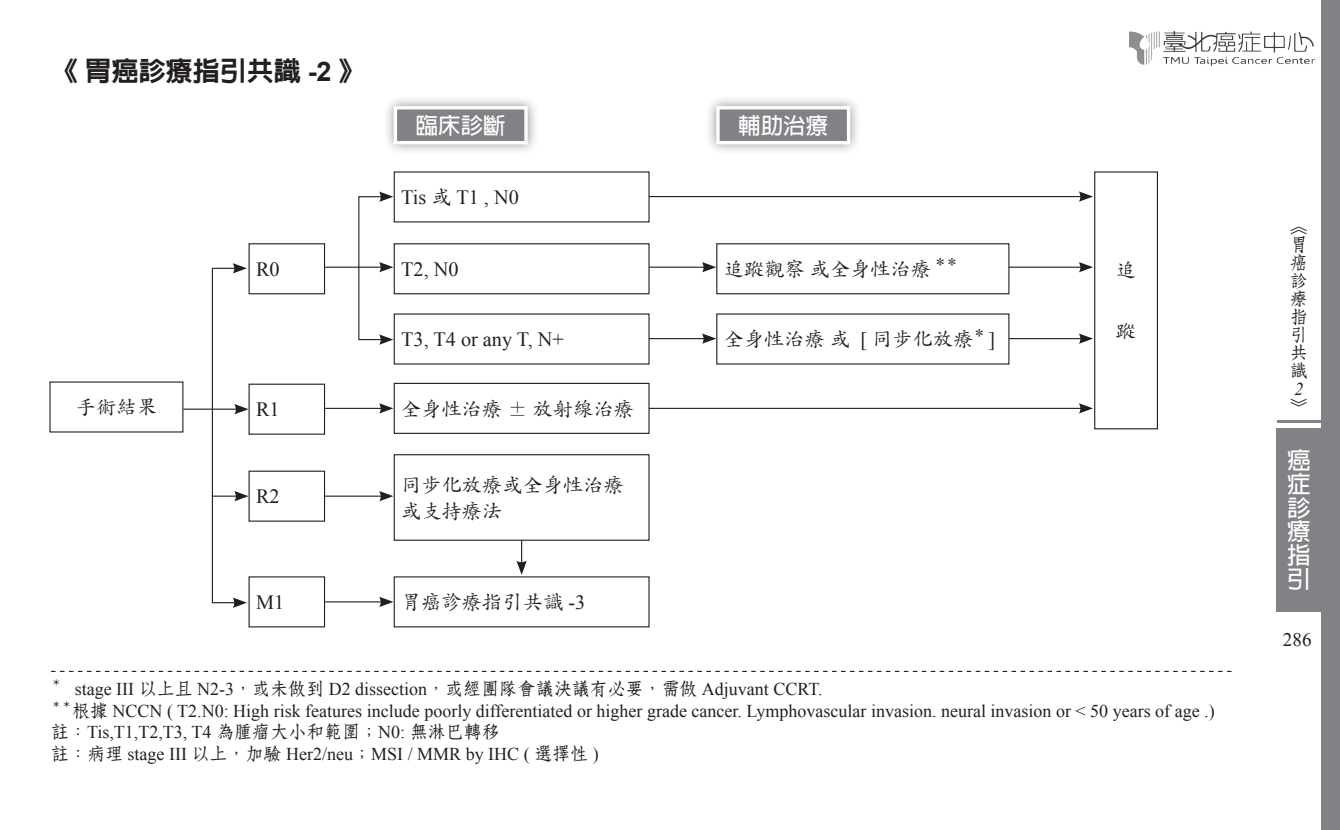
<style>
.page{position:relative;width:1340px;height:830px;background:#fff}
.page>*{position:absolute;margin:0;border:0;box-sizing:border-box;transform-origin:0 0}
.t1{font:800 27px "AR Hei B5";color:#231f20}
.t2{font:700 23.62px/23.6px "AR Hei B5";color:#fff;text-align:justify}
.t3{font:700 22.5px "AR Hei B5";color:#fff}
.t4{font:20.25px/25.9px "DF Kai Shu Std W5";color:#231f20}
.t5{font:20.25px "Times New Roman";color:#231f20}
.t6{font:19.12px "Times New Roman";color:#231f20}
.t7{font:18px/21.6px "Times New Roman";color:#231f20}
.t8{font:18px/18px "DF Fang Song Std W6";color:#231f20}
.t9{font:italic 18px "Times New Roman";color:#231f20}
.t10{font:11.7px "DF Kai Shu Std W5";color:#231f20}
.t11{font:10.58px "DF Fang Song Std W6";color:#231f20}
.s1{font-family:"Arial";font-weight:700}
.s2{font-family:"DF Kai Shu Std W5"}
.s3{font-family:"Times New Roman"}
.s4{font-family:"DF Fang Song Std W6"}
</style>
<div class="page">
<div style="left:1320px;top:0;width:19px;height:829px;background:#808285"></div>
<div style="left:1276px;top:427px;width:47px;height:184px;background:#808285"></div>
<hr style="left:1276px;top:420px;width:47px;height:3px;background:#808285">
<img style="left:1129px;top:31px;width:185px;height:34px">
<hr style="left:183px;top:408px;width:55px;height:1px;background:#231f20">
<svg style="left:234px;top:404px;width:14px;height:10px"></svg>
<hr style="left:325px;top:266px;width:58px;height:1px;background:#231f20">
<svg style="left:379px;top:262px;width:14px;height:10px"></svg>
<hr style="left:648px;top:266px;width:57px;height:1px;background:#231f20">
<svg style="left:702px;top:262px;width:14px;height:10px"></svg>
<hr style="left:646px;top:196px;width:436px;height:1px;background:#231f20">
<svg style="left:1078px;top:191px;width:15px;height:11px"></svg>
<hr style="left:646px;top:407px;width:436px;height:2px;background:#231f20">
<svg style="left:1078px;top:403px;width:15px;height:10px"></svg>
<hr style="left:325px;top:407px;width:58px;height:2px;background:#231f20">
<svg style="left:379px;top:403px;width:14px;height:10px"></svg>
<hr style="left:325px;top:495px;width:58px;height:1px;background:#231f20">
<svg style="left:379px;top:491px;width:14px;height:10px"></svg>
<svg style="left:516px;top:540px;width:11px;height:34px"></svg>
<hr style="left:325px;top:601px;width:58px;height:1px;background:#231f20">
<svg style="left:379px;top:596px;width:14px;height:10px"></svg>
<div style="left:248px;top:243px;width:77px;height:51px;border:1px solid #231f20"></div>
<div style="left:394px;top:243px;width:255px;height:51px;border:1px solid #231f20"></div>
<div style="left:394px;top:382px;width:255px;height:51px;border:1px solid #231f20"></div>
<div style="left:394px;top:454px;width:255px;height:86px;border:1px solid #231f20"></div>
<div style="left:248px;top:383px;width:77px;height:51px;border:1px solid #231f20"></div>
<div style="left:248px;top:470px;width:77px;height:51px;border:1px solid #231f20"></div>
<div style="left:1094px;top:171px;width:63px;height:258px;border:1px solid #231f20"></div>
<svg style="left:51px;top:670px;width:1180px;height:1px"></svg>
<div style="left:704px;top:94px;width:157px;height:62px;background:#231f20;opacity:.5"></div>
<div style="left:716px;top:106px;width:134px;height:38px;background:#808285;border:3px solid #fff"></div>
<div style="left:382px;top:94px;width:157px;height:62px;background:#231f20;opacity:.5"></div>
<div style="left:394px;top:106px;width:133px;height:38px;background:#808285;border:3px solid #fff"></div>
<div style="left:212px;top:267px;width:25px;height:336px;border:1px solid #231f20"></div>
<svg style="left:233px;top:263px;width:14px;height:10px"></svg>
<svg style="left:233px;top:597px;width:14px;height:10px"></svg>
<svg style="left:379px;top:191px;width:14px;height:11px"></svg>
<svg style="left:379px;top:334px;width:14px;height:10px"></svg>
<svg style="left:212px;top:490px;width:36px;height:11px"></svg>
<hr style="left:648px;top:338px;width:57px;height:1px;background:#231f20">
<svg style="left:702px;top:333px;width:14px;height:10px"></svg>
<hr style="left:997px;top:338px;width:85px;height:1px;background:#231f20">
<svg style="left:1078px;top:333px;width:15px;height:10px"></svg>
<hr style="left:997px;top:266px;width:85px;height:1px;background:#231f20">
<svg style="left:1078px;top:262px;width:15px;height:10px"></svg>
<div style="left:716px;top:244px;width:292px;height:49px;background:#fff"></div>
<div style="left:716px;top:243px;width:293px;height:51px;border:1px solid #231f20"></div>
<div style="left:716px;top:314px;width:292px;height:50px;background:#fff"></div>
<h1 class="t1" style="left:51px;top:57px;width:316px">《胃癌診療指引共識 <span class="s1">-2</span> 》</h1>
<p class="t4" style="left:76px;top:393px;width:82px">手術結果</p>
<p class="t5" style="left:256px;top:255px;width:25px">R0</p>
<p class="t5" style="left:256px;top:396px;width:25px">R1</p>
<p class="t5" style="left:256px;top:483px;width:25px">R2</p>
<p class="t5" style="left:256px;top:588px;width:30px">M1</p>
<p class="t3" style="left:415px;top:114px;width:91px">臨床診斷</p>
<p class="t3" style="left:738px;top:114px;width:91px">輔助治療</p>
<p class="t5" style="left:401px;top:184px;width:119px">Tis <span class="s2">或</span> T1 , N0</p>
<p class="t5" style="left:401px;top:255px;width:59px">T2, N0</p>
<p class="t5" style="left:401px;top:326px;width:164px">T3, T4 or any T, N+</p>
<p class="t4" style="left:401px;top:395px;width:234px">全身性治療 ± 放射線治療</p>
<p class="t4" style="left:401px;top:471px;width:224px">同步化放療或全身性治療或支持療法</p>
<p class="t4" style="left:401px;top:588px;width:185px">胃癌診療指引共識 <span class="s3">-3</span></p>
<p class="t4" style="left:723px;top:255px;width:209px">追蹤觀察或全身性治療</p>
<p class="t10" style="left:934px;top:255px;width:25px">＊＊</p>
<p class="t4" style="left:723px;top:325px;width:251px">全身性治療或 <span class="s3">[</span> 同步化放療</p>
<p class="t10" style="left:973px;top:326px;width:13px">＊</p>
<p class="t5" style="left:988px;top:326px;width:8px">]</p>
<p class="t4" style="left:1115px;top:256px;width:21px">追</p>
<p class="t4" style="left:1115px;top:317px;width:21px">蹤</p>
<p class="t11" style="left:51px;top:676px;width:12px">＊</p>
<p class="t7" style="left:75px;top:677px;width:749px">stage III <span class="s4">以上且</span> N2-3<span class="s4">，或未做到</span> D2 dissection<span class="s4">，或經團隊會議決議有必要，需做</span> Adjuvant CCRT.</p>
<p class="t11" style="left:51px;top:698px;width:22px">＊＊</p>
<p class="t7" style="left:51px;top:699px;width:1165px;text-indent:21px"><span class="s4">根據</span> NCCN ( T2.N0: High risk features include poorly differentiated or higher grade cancer. Lymphovascular invasion. neural invasion or &lt; 50 years of age .)<span class="s4">註：</span>Tis,T1,T2,T3, T4 <span class="s4">為腫瘤大小和範圍；</span>N0: <span class="s4">無淋巴轉移<br>註：病理</span> stage III <span class="s4">以上，加驗</span> Her2/neu<span class="s4">；</span>MSI / MMR by IHC ( <span class="s4">選擇性</span> )</p>
<p class="t8" style="left:1289px;top:217px;width:19px">《胃癌診療指引共識</p>
<p class="t9" style="left:1294px;top:376px;width:10px">2</p>
<p class="t8" style="left:1289px;top:397px;width:19px">》</p>
<h2 class="t2" style="left:1286px;top:448px;width:24px">癌症診療指引</h2>
<p class="t6" style="left:1282px;top:626px;width:30px">286</p>
</div>
